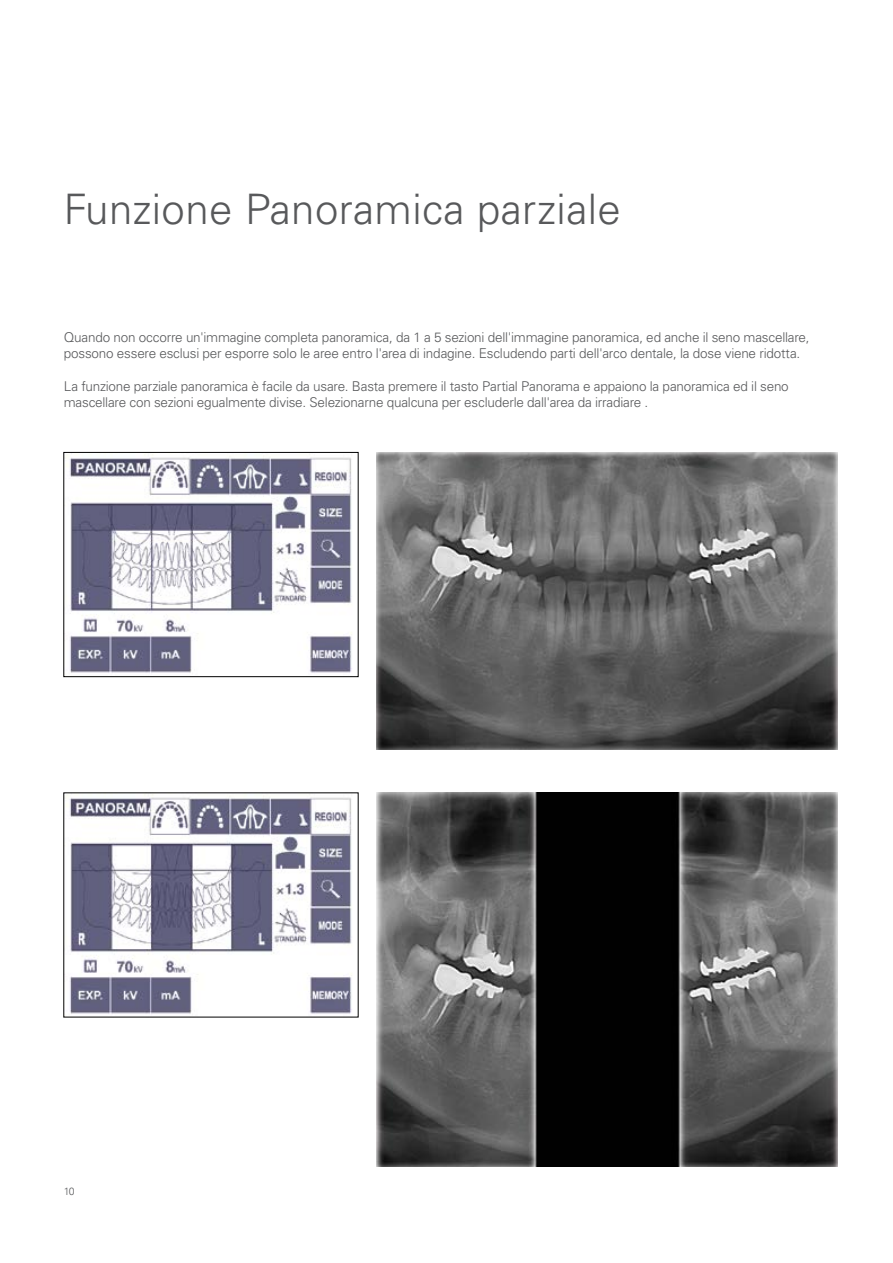
<style>
.page{position:relative;width:893px;height:1263px;background:#fff}
.page>*{position:absolute;margin:0;border:0;box-sizing:border-box;transform-origin:0 0}
.EN_common_headline_2{font:300 42px "Univers LT Std";letter-spacing:.01em;color:#58595b}
.JP_common_copy_text{font:300 13.5px/16.2px "Univers LT Std";letter-spacing:-.015em;color:#58595b}
.t1{font:300 10.5px "Univers LT Std";color:#58595b}
</style>
<div class="page">
<img style="left:67px;top:454px;width:285px;height:219px">
<div style="left:64px;top:452px;width:294px;height:225px;border:1px solid #000"></div>
<img style="left:67px;top:795px;width:285px;height:219px">
<img style="left:377px;top:793px;width:460px;height:374px">
<img style="left:377px;top:452px;width:460px;height:297px">
<p class="EN_common_headline_2" style="left:64px;top:184px;width:559px">Funzione Panoramica parziale</p>
<p class="JP_common_copy_text" style="left:64px;top:329px;width:747px">Quando non occorre un'immagine completa panoramica, da 1 a 5 sezioni dell'immagine panoramica, ed anche il seno mascellare, possono essere esclusi per esporre solo le aree entro l'area di indagine. Escludendo parti dell'arco dentale, la dose viene ridotta.</p>
<p class="JP_common_copy_text" style="left:64px;top:378px;width:726px">La funzione parziale panoramica è facile da usare. Basta premere il tasto Partial Panorama e appaiono la panoramica ed il seno mascellare con sezioni egualmente divise. Selezionarne qualcuna per escluderle dall'area da irradiare .</p>
<p class="t1" style="left:64px;top:1185px;width:12px">10</p>
</div>
